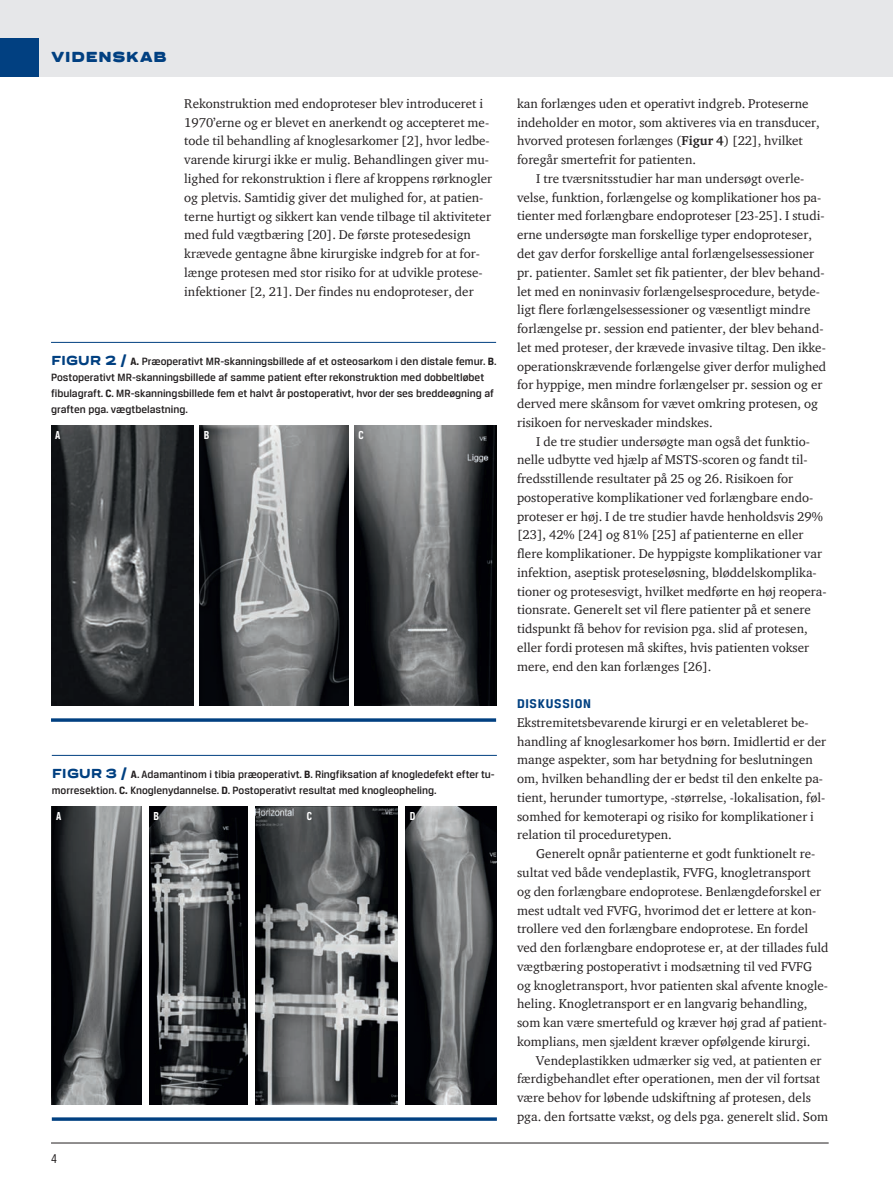
<style>
.page{position:relative;width:893px;height:1191px;background:#fff}
.page>*{position:absolute;margin:0;border:0;box-sizing:border-box;transform-origin:0 0}
.t1{font:900 expanded 15px "Praktika Rnd";letter-spacing:.025em;color:#014081}
.t2{font:700 13.5px "Breuer Text";letter-spacing:.05em;color:#014081}
.t3{font:13.5px "Breuer Condensed";color:#231f20}
.t4{font:13.05px/18.8px "ITC Charter Com";color:#231f20}
.t5{font:700 12.3px "Breuer Condensed";color:#fff}
.t6{font:500 11.25px/15.8px "Breuer Text";color:#231f20}
.s1{font-weight:700}
.s2{font-family:"Praktika Rnd";font-weight:800;font-stretch:expanded;font-size:13.5px;color:#014081}
</style>
<div class="page">
<hr style="left:51px;top:1142px;width:778px;height:1px;background:#231f20">
<div style="left:0;top:0;width:893px;height:77px;background:#e6e7e9"></div>
<div style="left:0;top:38px;width:38px;height:39px;background:#014081"></div>
<hr style="left:52px;top:755px;width:445px;height:1px;background:#014081">
<img style="left:52px;top:806px;width:89px;height:298px">
<img style="left:149px;top:806px;width:99px;height:298px">
<img style="left:256px;top:806px;width:141px;height:298px">
<img style="left:405px;top:806px;width:92px;height:298px">
<hr style="left:52px;top:1117px;width:445px;height:3px;background:#014081">
<hr style="left:51px;top:342px;width:445px;height:1px;background:#014081">
<img style="left:51px;top:425px;width:143px;height:280px">
<img style="left:200px;top:425px;width:148px;height:280px">
<img style="left:354px;top:425px;width:142px;height:280px">
<svg style="left:51px;top:718px;width:445px;height:4px;background:#235991"></svg>
<p class="t1" style="left:51px;top:43px;width:117px">VIDENSKAB</p>
<p class="t4" style="left:184px;top:94px;width:309px">Rekonstruktion med endoproteser blev introduceret i 1970’erne og er blevet en anerkendt og accepteret me&shy;tode til behandling af knoglesarkomer [2], hvor ledbe&shy;varende kirurgi ikke er mulig. Behandlingen giver mu&shy;lighed for rekonstruktion i flere af kroppens rørknogler og pletvis. Samtidig giver det mulighed for, at patien&shy;terne hurtigt og sikkert kan vende tilbage til aktiviteter med fuld vægtbæring [20]. De første protesedesign krævede gentagne åbne kirurgiske indgreb for at for&shy;længe protesen med stor risiko for at udvikle protese&shy;infektioner [2, 21]. Der findes nu endoproteser, der</p>
<p class="t4" style="left:517px;top:94px;width:304px">kan forlænges uden et operativt indgreb. Proteserne indeholder en motor, som aktiveres via en transducer, hvorved protesen forlænges (<span class="s1">Figur 4</span>) [22], hvilket foregår smertefrit for patienten.</p>
<p class="t4" style="left:517px;top:169px;width:311px;text-indent:19px">I tre tværsnitsstudier har man undersøgt overle&shy;velse, funktion, forlængelse og komplikationer hos pa&shy;tienter med forlængbare endoproteser [23-25]. I studi&shy;erne undersøgte man forskellige typer endoproteser, det gav derfor forskellige antal forlængelsessessioner pr. patienter. Samlet set fik patienter, der blev behand&shy;let med en noninvasiv forlængelsesprocedure, betyde&shy;ligt flere forlængelsessessioner og væsentligt mindre forlængelse pr. session end patienter, der blev behand&shy;let med proteser, der krævede invasive tiltag. Den ikke&shy;operationskrævende forlængelse giver derfor mulighed for hyppige, men mindre forlængelser pr. session og er derved mere skånsom for vævet omkring protesen, og risikoen for nerveskader mindskes.</p>
<p class="t4" style="left:517px;top:431px;width:311px;text-indent:19px">I de tre studier undersøgte man også det funktio&shy;nelle udbytte ved hjælp af MSTS-scoren og fandt til&shy;fredsstillende resultater på 25 og 26. Risikoen for postoperative komplikationer ved forlængbare endo&shy;proteser er høj. I de tre studier havde henholdsvis 29% [23], 42% [24] og 81% [25] af patienterne en eller flere komplikationer. De hyppigste komplikationer var infektion, aseptisk proteseløsning, bløddelskomplika&shy;tioner og protesesvigt, hvilket medførte en høj reopera&shy;tionsrate. Generelt set vil flere patienter på et senere tidspunkt få behov for revision pga. slid af protesen, eller fordi protesen må skiftes, hvis patienten vokser mere, end den kan forlænges [26].</p>
<p class="t2" style="left:517px;top:696px;width:75px">DISKUSSION</p>
<p class="t4" style="left:517px;top:713px;width:311px">Ekstremitetsbevarende kirurgi er en veletableret be&shy;handling af knoglesarkomer hos børn. Imidlertid er der mange aspekter, som har betydning for beslutningen om, hvilken behandling der er bedst til den enkelte pa&shy;tient, herunder tumortype, -størrelse, -lokalisation, føl&shy;somhed for kemoterapi og risiko for komplikationer i relation til proceduretypen.</p>
<p class="t4" style="left:517px;top:844px;width:313px;text-indent:19px">Generelt opnår patienterne et godt funktionelt re&shy;sultat ved både vendeplastik, FVFG, knogletransport<br>og den forlængbare endoprotese. Benlængdeforskel er mest udtalt ved FVFG, hvorimod det er lettere at kon&shy;trollere ved den forlængbare endoprotese. En fordel ved den forlængbare endoprotese er, at der tillades fuld vægtbæring postoperativt i modsætning til ved FVFG og knogletransport, hvor patienten skal afvente knogle&shy;heling. Knogletransport er en langvarig behandling, som kan være smertefuld og kræver høj grad af patient&shy;komplians, men sjældent kræver opfølgende kirurgi.</p>
<p class="t4" style="left:517px;top:1050px;width:313px;text-indent:19px">Vendeplastikken udmærker sig ved, at patienten er færdigbehandlet efter operationen, men der vil fortsat være behov for løbende udskiftning af protesen, dels pga. den fortsatte vækst, og dels pga. generelt slid. Som</p>
<p class="t6" style="left:51px;top:353px;width:447px"><span class="s2">FIGUR 2 /</span> <span class="s1">A.</span> Præoperativt MR-skanningsbillede af et osteosarkom i den distale femur. <span class="s1">B</span>.<br>Postoperativt MR-skanningsbillede af samme patient efter rekonstruktion med dobbeltløbet fibulagraft. <span class="s1">C</span>. MR-skanningsbillede fem et halvt år postoperativt, hvor der ses breddeøgning af graften pga. vægtbelastning.</p>
<p class="t5" style="left:55px;top:428px;width:7px">A</p>
<p class="t5" style="left:204px;top:428px;width:7px">B</p>
<p class="t5" style="left:358px;top:428px;width:7px">C</p>
<p class="t6" style="left:52px;top:766px;width:445px"><span class="s2">FIGUR 3 /</span> <span class="s1">A</span>. Adamantinom i tibia præoperativt. <span class="s1">B</span>. Ringfiksation af knogledefekt efter tu&shy;morresektion. <span class="s1">C.</span> Knoglenydannelse. <span class="s1">D</span>. Postoperativt resultat med knogleopheling.</p>
<p class="t5" style="left:56px;top:809px;width:7px">A</p>
<p class="t5" style="left:154px;top:809px;width:7px">B</p>
<p class="t5" style="left:307px;top:809px;width:7px">C</p>
<p class="t5" style="left:410px;top:809px;width:7px">D</p>
<p class="t3" style="left:51px;top:1150px;width:7px">4</p>
</div>
